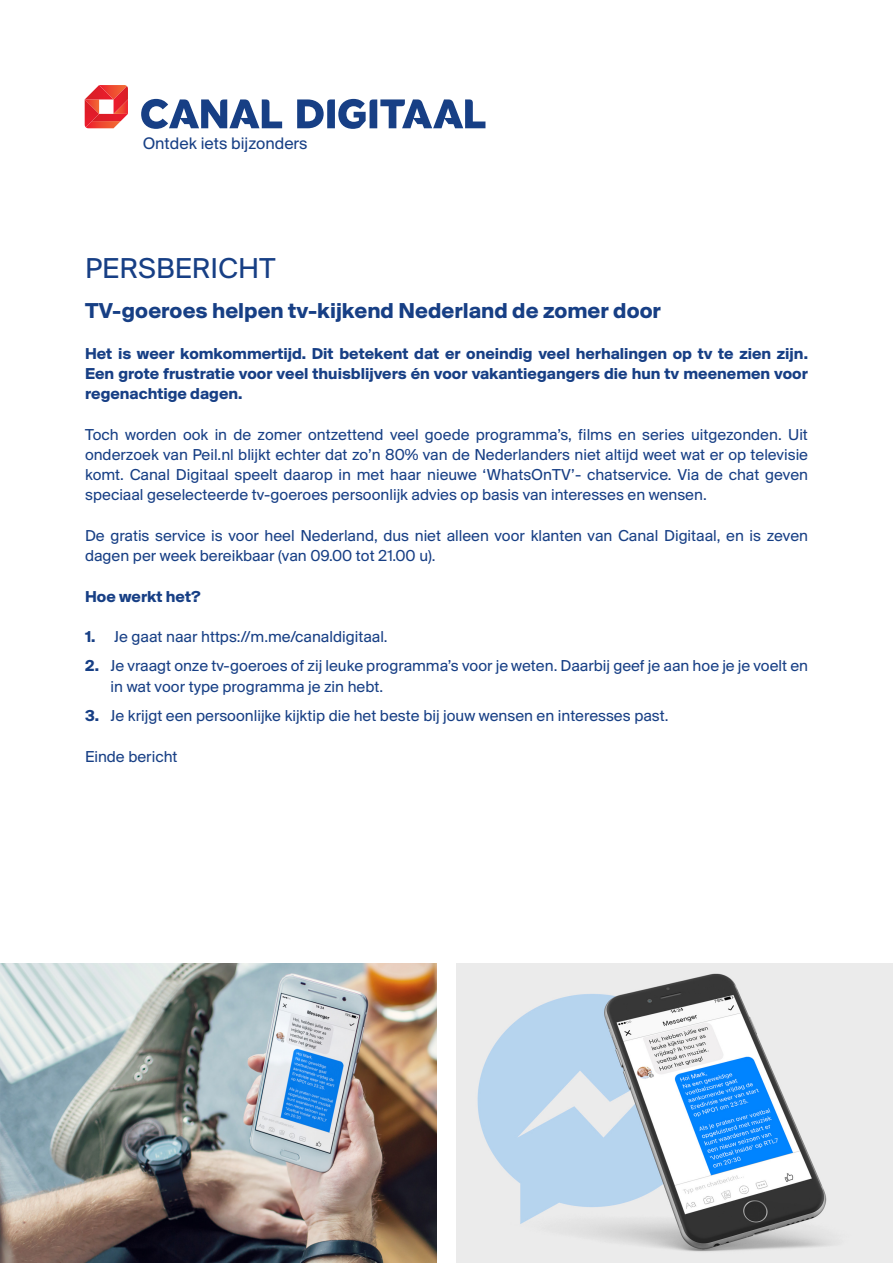
<style>
.page{position:relative;width:893px;height:1263px;background:#fff}
.page>*{position:absolute;margin:0;border:0;box-sizing:border-box;transform-origin:0 0}
.t1{font:30px "Suisse BP Intl";color:#173f85}
.t2{font:700 22.5px "Suisse BP Intl";color:#173f85}
.t3{font:17.4px "Suisse BP Intl";color:#173f85}
.t4{font:16.5px/20.2px "Suisse BP Intl";color:#173f85}
.t5{font:700 16.5px/20.2px "Suisse BP Intl";color:#173f85;text-align:justify}
.s1{font-weight:700}
</style>
<div class="page">
<svg style="left:85px;top:85px;width:43px;height:43px"></svg>
<svg style="left:141px;top:99px;width:141px;height:30px"></svg>
<svg style="left:297px;top:99px;width:188px;height:30px"></svg>
<img style="left:0;top:963px;width:436px;height:300px">
<img style="left:457px;top:963px;width:436px;height:300px">
<p class="t3" style="left:143px;top:133px;width:166px">Ontdek iets bijzonders</p>
<p class="t1" style="left:85px;top:250px;width:192px">PERSBERICHT</p>
<p class="t2" style="left:85px;top:297px;width:577px">TV-goeroes helpen tv-kijkend Nederland de zomer door</p>
<p class="t5" style="left:85px;top:343px;width:724px">Het is weer komkommertijd. Dit betekent dat er oneindig veel herhalingen op tv te zien zijn.<br>Een grote frustratie voor veel thuisblijvers én voor vakantiegangers die hun tv meenemen voor regenachtige dagen.</p>
<p class="t4" style="left:85px;top:424px;width:724px;text-align:justify">Toch worden ook in de zomer ontzettend veel goede programma’s, films en series uitgezonden. Uit onderzoek van Peil.nl blijkt echter dat zo’n 80% van de Nederlanders niet altijd weet wat er op televisie komt. Canal Digitaal speelt daarop in met haar nieuwe ‘WhatsOnTV’- chatservice. Via de chat geven speciaal geselecteerde tv-goeroes persoonlijk advies op basis van interesses en wensen.</p>
<p class="t4" style="left:85px;top:525px;width:724px">De gratis service is voor heel Nederland, dus niet alleen voor klanten van Canal Digitaal, en is zeven dagen per week bereikbaar (van 09.00 tot 21.00 u).</p>
<p class="t5" style="left:85px;top:586px;width:117px">Hoe werkt het?</p>
<p class="t4" style="left:85px;top:626px;width:304px"><span class="s1">1.</span> Je gaat naar https://m.me/canaldigitaal.</p>
<p class="t4" style="left:111px;top:655px;width:699px;text-indent:-26px"><span class="s1">2.</span> Je vraagt onze tv-goeroes of zij leuke programma’s voor je weten. Daarbij geef je aan hoe je je voelt en in wat voor type programma je zin hebt.</p>
<p class="t4" style="left:85px;top:705px;width:585px"><span class="s1">3.</span> Je krijgt een persoonlijke kijktip die het beste bij jouw wensen en interesses past.</p>
<p class="t4" style="left:85px;top:746px;width:94px">Einde bericht</p>
</div>
